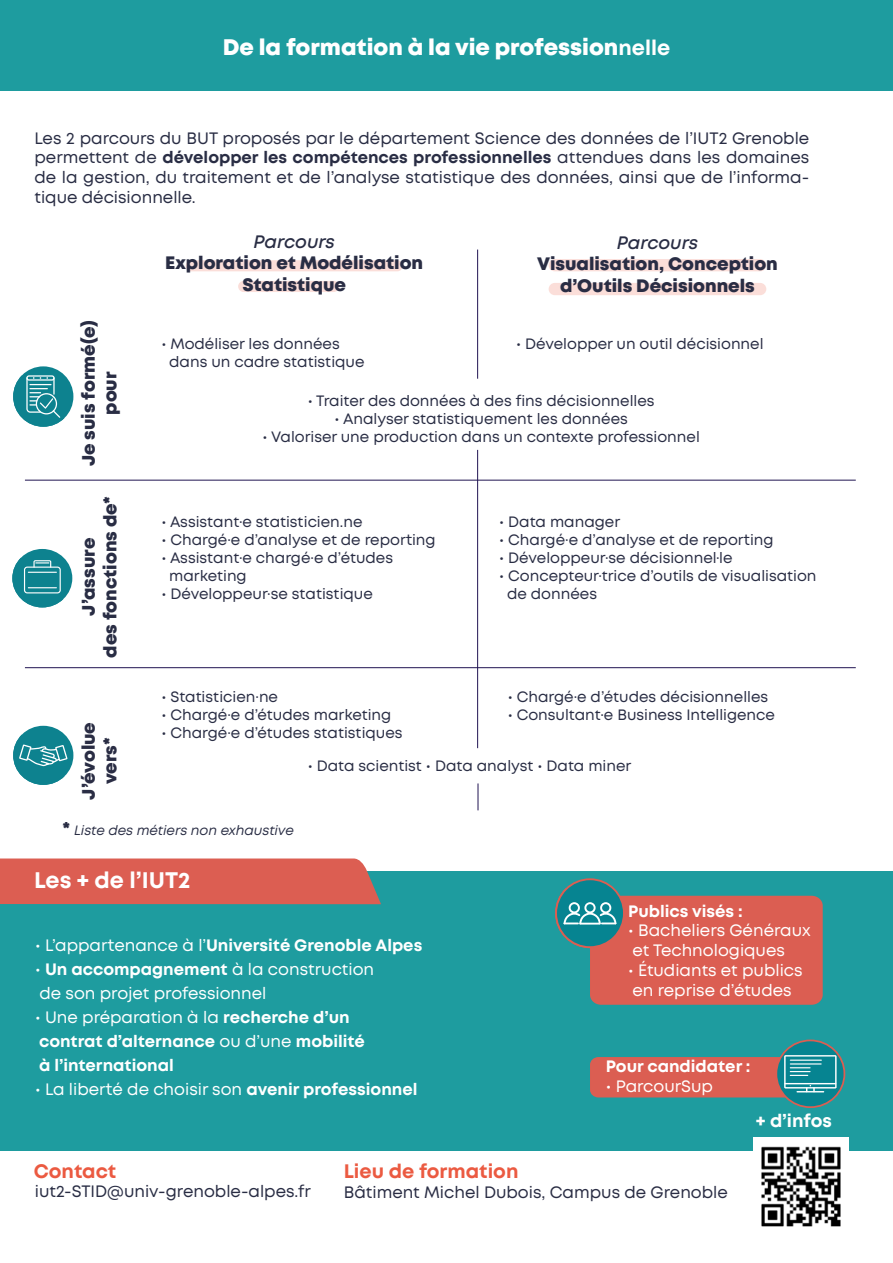
<style>
.page{position:relative;width:893px;height:1263px;background:#fff}
.page>*{position:absolute;margin:0;border:0;box-sizing:border-box;transform-origin:0 0}
.t1{font:800 22.5px "Mont";color:#fff}
.t2{font:700 22.5px "Mont";color:#fff}
.t3{font:700 19.5px "Mont";color:#eb5a41}
.t4{font:800 18px/21.6px "Mont";color:#292d44;text-align:center}
.t5{font:italic 600 18px "Mont";color:#292d44}
.t6{font:800 18px/21.6px "Mont";color:#2a2d44;text-align:center}
.t7{font:700 18px "Mont";letter-spacing:-.005em;color:#fff}
.t8{font:16.5px/19.8px "Mont";color:#292d44;text-align:justify}
.t9{font:16.5px/19.8px "Mont";color:#fff}
.t10{font:700 16.5px/24px "Mont";color:#fff}
.t11{font:16.5px "Mont";color:#2a2d44}
.t12{font:15px/18px "Mont";color:#292d44}
.t13{font:italic 13.5px "Mont";color:#292d44}
.t14{font:13.5px "Mont";color:#fff}
.s1{font-weight:700;font-size:21px}
.s2{font-weight:700}
.s3{font-weight:800;font-style:normal;font-size:18px}
.s4{font-weight:400}
</style>
<div class="page">
<div style="left:0;top:0;width:893px;height:90px;background:#1e9c9f"></div>
<div style="left:0;top:871px;width:893px;height:280px;background:#1e9c9f"></div>
<div style="left:0;top:858px;width:381px;height:46px;background:#dc5e52"></div>
<div style="left:238px;top:281px;width:101px;height:11px;background:#fbded9;border-radius:6px"></div>
<img style="left:754px;top:1137px;width:94px;height:90px">
<div style="left:590px;top:896px;width:233px;height:109px;background:#db5e52;border-radius:11px"></div>
<div style="left:590px;top:1057px;width:233px;height:40px;background:#db5e52;border-radius:8px"></div>
<svg style="left:555px;top:878px;width:70px;height:70px"></svg>
<svg style="left:775px;top:1039px;width:70px;height:69px"></svg>
<div style="left:13px;top:366px;width:60px;height:61px;background:#0d828f;border-radius:50%"></div>
<svg style="left:13px;top:375px;width:52px;height:52px"></svg>
<div style="left:12px;top:549px;width:60px;height:58px;background:#0d828f;border-radius:50%"></div>
<svg style="left:12px;top:558px;width:51px;height:49px"></svg>
<div style="left:13px;top:726px;width:60px;height:59px;background:#0d828f;border-radius:50%"></div>
<svg style="left:13px;top:734px;width:54px;height:51px"></svg>
<div style="left:186px;top:260px;width:217px;height:11px;background:#fbded9;border-radius:6px"></div>
<div style="left:549px;top:259px;width:217px;height:12px;background:#fbded9;border-radius:6px"></div>
<div style="left:549px;top:283px;width:217px;height:12px;background:#fbded9;border-radius:6px"></div>
<hr style="left:25px;top:480px;width:831px;height:1px;background:#211452">
<hr style="left:25px;top:667px;width:831px;height:1px;background:#211452">
<hr style="left:477px;top:250px;width:1px;height:129px;background:#211452">
<hr style="left:477px;top:450px;width:1px;height:298px;background:#211452">
<svg style="left:478px;top:783px;width:1px;height:27px"></svg>
<h1 class="t1" style="left:223px;top:33px;width:449px">De la formation à la vie profession<span class="s1">nelle</span></h1>
<p class="t8" style="left:35px;top:128px;width:776px">Les 2 parcours du BUT proposés par le département Science des données de l’IUT2 Grenoble permettent de <span class="s2">développer les compétences professionnelles</span> attendues dans les domaines de la gestion, du traitement et de l’analyse statistique des données, ainsi que de l’informa&shy;tique décisionnelle.</p>
<p class="t4" style="left:78px;top:466px;width:147px;rotate:-90deg">Je suis formé(e) pour</p>
<p class="t4" style="left:78px;top:658px;width:163px;rotate:-90deg">J’assure<br>des fonctions de*</p>
<p class="t6" style="left:78px;top:799px;width:79px;rotate:-90deg">J’évolue vers*</p>
<p class="t5" style="left:254px;top:230px;width:83px">Parcours</p>
<p class="t4" style="left:165px;top:252px;width:259px">Exploration et Modélisation<br>Statistique</p>
<p class="t5" style="left:617px;top:231px;width:83px">Parcours</p>
<p class="t4" style="left:537px;top:254px;width:242px">Visualisation, Conception d’Outils Décisionnels</p>
<p class="t12" style="left:169px;top:335px;width:197px;text-indent:-8px">• Modéliser les données dans un cadre statistique</p>
<p class="t12" style="left:516px;top:335px;width:249px">• Développer un outil décisionnel</p>
<p class="t12" style="left:308px;top:392px;width:348px">• Traiter des données à des fins décisionnelles</p>
<p class="t12" style="left:334px;top:410px;width:295px">• Analyser statistiquement les données</p>
<p class="t12" style="left:262px;top:428px;width:439px">• Valoriser une production dans un contexte professionnel</p>
<p class="t12" style="left:161px;top:513px;width:203px">• Assistant·e statisticien.ne</p>
<p class="t12" style="left:161px;top:531px;width:276px">• Chargé·e d’analyse et de reporting</p>
<p class="t12" style="left:169px;top:549px;width:225px;text-indent:-8px">• Assistant·e chargé·e d’études marketing</p>
<p class="t12" style="left:161px;top:585px;width:213px">• Développeur·se statistique</p>
<p class="t12" style="left:161px;top:688px;width:118px">• Statisticien·ne</p>
<p class="t12" style="left:161px;top:706px;width:231px">• Chargé·e d’études marketing</p>
<p class="t12" style="left:161px;top:724px;width:243px">• Chargé·e d’études statistiques</p>
<p class="t12" style="left:499px;top:513px;width:123px">• Data manager</p>
<p class="t12" style="left:499px;top:531px;width:276px">• Chargé·e d’analyse et de reporting</p>
<p class="t12" style="left:499px;top:549px;width:235px">• Développeur·se décisionnel·le</p>
<p class="t12" style="left:507px;top:567px;width:311px;text-indent:-8px">• Concepteur·trice d’outils de visualisation de données</p>
<p class="t12" style="left:508px;top:688px;width:262px">• Chargé·e d’études décisionnelles</p>
<p class="t12" style="left:508px;top:706px;width:269px">• Consultant·e Business Intelligence</p>
<p class="t12" style="left:308px;top:757px;width:325px">• Data scientist • Data analyst • Data miner</p>
<p class="t13" style="left:62px;top:822px;width:233px"><span class="s3">*</span> Liste des métiers non exhaustive</p>
<h1 class="t2" style="left:34px;top:866px;width:158px">Les + de l’IUT2</h1>
<p class="t10" style="left:35px;top:933px;width:389px"><span class="s4">• L’appartenance à l’</span>Université Grenoble Alpes</p>
<p class="t9" style="left:35px;top:957px;width:341px;line-height:24px">• <span class="s2">Un accompagnement</span> à la construction de son projet professionnel</p>
<p class="t10" style="left:35px;top:1005px;width:331px"><span class="s4">• Une préparation à la</span> recherche d’un contrat d’alternance <span class="s4">ou d’une</span> mobilité à l’international</p>
<p class="t9" style="left:35px;top:1079px;width:384px">• La liberté de choisir son <span class="s2">avenir professionnel</span></p>
<p class="t10" style="left:628px;top:899px;width:116px">Publics visés :</p>
<p class="t9" style="left:628px;top:921px;width:184px">• Bacheliers Généraux et Technologiques</p>
<p class="t9" style="left:628px;top:960px;width:176px">• Étudiants et publics en reprise d’études</p>
<p class="t10" style="left:606px;top:1054px;width:146px">Pour candidater :</p>
<p class="t9" style="left:606px;top:1076px;width:109px">• ParcourSup</p>
<p class="t14" style="left:598px;top:1057px;width:119px">Pour candidater :</p>
<p class="t14" style="left:598px;top:1075px;width:88px">• Parcoursup</p>
<p class="t7" style="left:756px;top:1109px;width:78px">+ d’infos</p>
<h2 class="t3" style="left:34px;top:1158px;width:84px">Contact</h2>
<p class="t8" style="left:35px;top:1181px;width:277px">iut2-STID@univ-grenoble-alpes.fr</p>
<h2 class="t3" style="left:344px;top:1158px;width:176px">Lieu de formation</h2>
<p class="t11" style="left:344px;top:1181px;width:386px">Bâtiment Michel Dubois, Campus de Grenoble</p>
</div>
